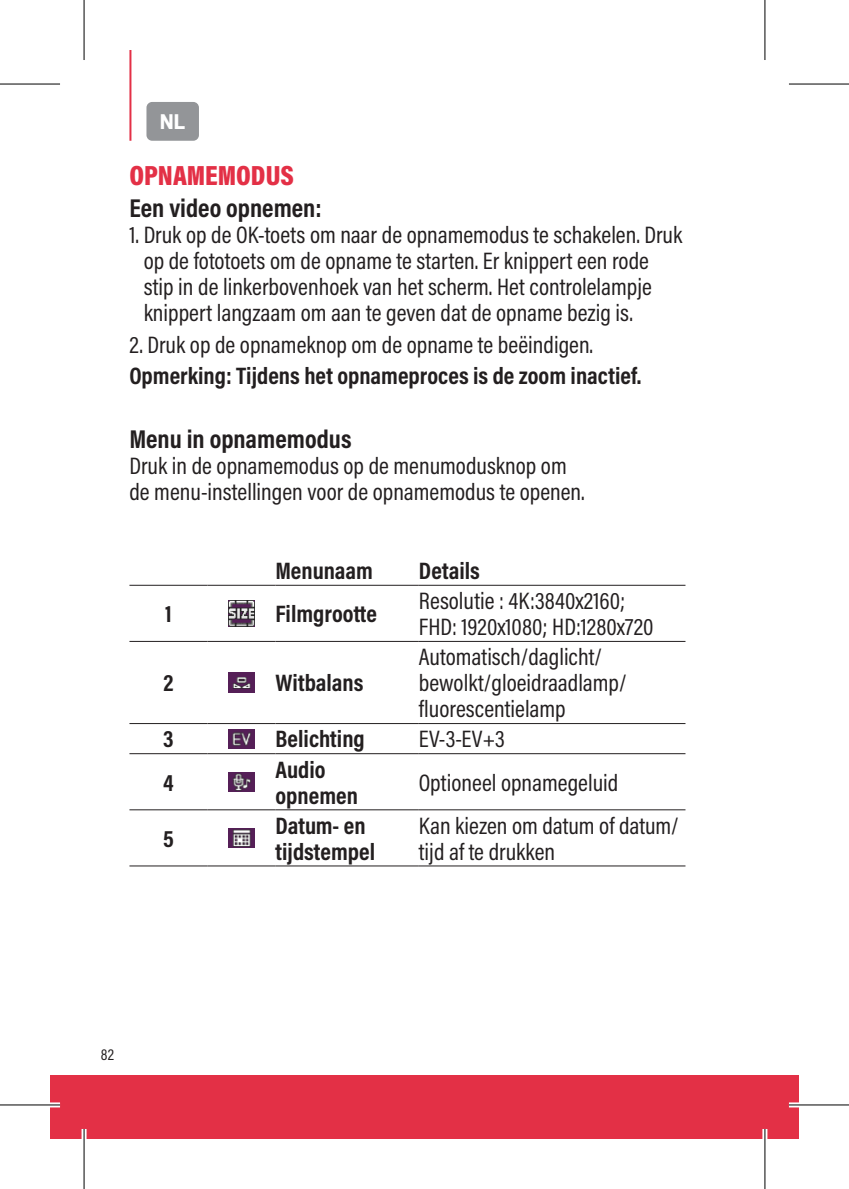
<style>
.page{position:relative;width:849px;height:1189px;background:#fff}
.page>*{position:absolute;margin:0;border:0;box-sizing:border-box;transform-origin:0 0}
.t1{font:900 28px "Acumin Pro Cond";color:#e33046}
.t2{font:700 26px "Acumin Pro Cond";color:#231f20}
.t3{font:24px/26px "Acumin Pro Cond";color:#231f20}
.t4{font:700 24px/26px "Acumin Pro Cond";color:#231f20}
.t5{font:700 20px "Agfa Photo Thalis";color:#fff}
.t6{font:16px "Acumin Pro Cond";color:#231f20}
</style>
<div class="page">
<div style="left:50px;top:1075px;width:714px;height:63px;background:#e33046"></div>
<div style="left:764px;top:1075px;width:34px;height:63px;background:#e33046"></div>
<hr style="left:129px;top:50px;width:2px;height:91px;background:#e33046">
<div style="left:146px;top:102px;width:53px;height:39px;background:#939598;border-radius:6px"></div>
<hr style="left:129px;top:640px;width:78px;height:2px;background:#231f20">
<hr style="left:207px;top:640px;width:68px;height:2px;background:#231f20">
<hr style="left:275px;top:640px;width:143px;height:2px;background:#231f20">
<hr style="left:418px;top:640px;width:267px;height:2px;background:#231f20">
<hr style="left:129px;top:723px;width:78px;height:1px;background:#231f20">
<hr style="left:207px;top:723px;width:68px;height:1px;background:#231f20">
<hr style="left:275px;top:723px;width:143px;height:1px;background:#231f20">
<hr style="left:418px;top:723px;width:267px;height:1px;background:#231f20">
<hr style="left:129px;top:753px;width:78px;height:1px;background:#231f20">
<hr style="left:207px;top:753px;width:68px;height:1px;background:#231f20">
<hr style="left:275px;top:753px;width:143px;height:1px;background:#231f20">
<hr style="left:418px;top:753px;width:267px;height:1px;background:#231f20">
<hr style="left:129px;top:809px;width:78px;height:1px;background:#231f20">
<hr style="left:207px;top:809px;width:68px;height:1px;background:#231f20">
<hr style="left:275px;top:809px;width:143px;height:1px;background:#231f20">
<hr style="left:418px;top:809px;width:267px;height:1px;background:#231f20">
<hr style="left:129px;top:865px;width:78px;height:1px;background:#231f20">
<hr style="left:207px;top:865px;width:68px;height:1px;background:#231f20">
<hr style="left:275px;top:865px;width:143px;height:1px;background:#231f20">
<hr style="left:418px;top:865px;width:267px;height:1px;background:#231f20">
<hr style="left:129px;top:584px;width:78px;height:2px;background:#231f20">
<hr style="left:207px;top:584px;width:68px;height:2px;background:#231f20">
<hr style="left:275px;top:584px;width:143px;height:2px;background:#231f20">
<hr style="left:418px;top:584px;width:267px;height:2px;background:#231f20">
<img style="left:228px;top:600px;width:26px;height:26px">
<img style="left:228px;top:673px;width:26px;height:19px">
<img style="left:228px;top:729px;width:26px;height:19px">
<img style="left:228px;top:772px;width:26px;height:19px">
<img style="left:228px;top:828px;width:26px;height:19px">
<svg style="left:0;top:1102px;width:60px;height:5px"></svg>
<svg style="left:789px;top:1102px;width:59px;height:5px"></svg>
<hr style="left:82px;top:1128px;width:4px;height:60px;background:#fff">
<svg style="left:765px;top:0;width:1px;height:60px"></svg>
<svg style="left:762px;top:1129px;width:5px;height:59px"></svg>
<hr style="left:0;top:83px;width:60px;height:2px;background:#000">
<hr style="left:788px;top:83px;width:60px;height:2px;background:#000">
<hr style="left:0;top:1104px;width:60px;height:1px;background:#000">
<hr style="left:788px;top:1104px;width:60px;height:1px;background:#000">
<hr style="left:83px;top:0;width:2px;height:60px;background:#000">
<hr style="left:83px;top:1128px;width:2px;height:60px;background:#000">
<hr style="left:764px;top:0;width:1px;height:60px;background:#000">
<hr style="left:764px;top:1128px;width:1px;height:60px;background:#000">
<p class="t5" style="left:160px;top:109px;width:27px">NL</p>
<p class="t1" style="left:129px;top:157px;width:166px">OPNAMEMODUS</p>
<p class="t2" style="left:129px;top:191px;width:194px">Een video opnemen:</p>
<p class="t3" style="left:144px;top:221px;width:540px;text-indent:-14px">1. Druk op de OK-toets om naar de opnamemodus te schakelen. Druk op de fototoets om de opname te starten. Er knippert een rode stip in de linkerbovenhoek van het scherm. Het controlelampje knippert langzaam om aan te geven dat de opname bezig is.</p>
<p class="t3" style="left:129px;top:331px;width:465px">2. Druk op de opnameknop om de opname te beëindigen.</p>
<p class="t4" style="left:129px;top:362px;width:513px">Opmerking: Tijdens het opnameproces is de zoom inactief.</p>
<p class="t2" style="left:129px;top:421px;width:223px">Menu in opnamemodus</p>
<p class="t3" style="left:129px;top:452px;width:456px">Druk in de opnamemodus op de menumodusknop om de menu-instellingen voor de opnamemodus te openen.</p>
<p class="t4" style="left:275px;top:557px;width:99px">Menunaam</p>
<p class="t4" style="left:418px;top:557px;width:63px">Details</p>
<p class="t4" style="left:165px;top:600px;width:8px">1</p>
<p class="t4" style="left:275px;top:600px;width:103px">Filmgrootte</p>
<p class="t4" style="left:163px;top:669px;width:11px">2</p>
<p class="t4" style="left:275px;top:669px;width:89px">Witbalans</p>
<p class="t3" style="left:418px;top:587px;width:236px">Resolutie : 4K:3840x2160;<br>FHD: 1920x1080; HD:1280x720</p>
<p class="t3" style="left:418px;top:643px;width:209px">Automatisch/daglicht/ bewolkt/gloeidraadlamp/ fluorescentielamp</p>
<p class="t4" style="left:163px;top:725px;width:12px">3</p>
<p class="t4" style="left:275px;top:725px;width:91px">Belichting</p>
<p class="t3" style="left:418px;top:725px;width:87px">EV-3-EV+3</p>
<p class="t4" style="left:163px;top:768px;width:12px">4</p>
<p class="t4" style="left:275px;top:755px;width:84px">Audio opnemen</p>
<p class="t3" style="left:418px;top:768px;width:201px">Optioneel opnamegeluid</p>
<p class="t4" style="left:163px;top:824px;width:12px">5</p>
<p class="t4" style="left:275px;top:811px;width:101px">Datum- en tijdstempel</p>
<p class="t3" style="left:418px;top:812px;width:261px">Kan kiezen om datum of datum/ tijd af te drukken</p>
<p class="t6" style="left:101px;top:1044px;width:14px">82</p>
</div>
